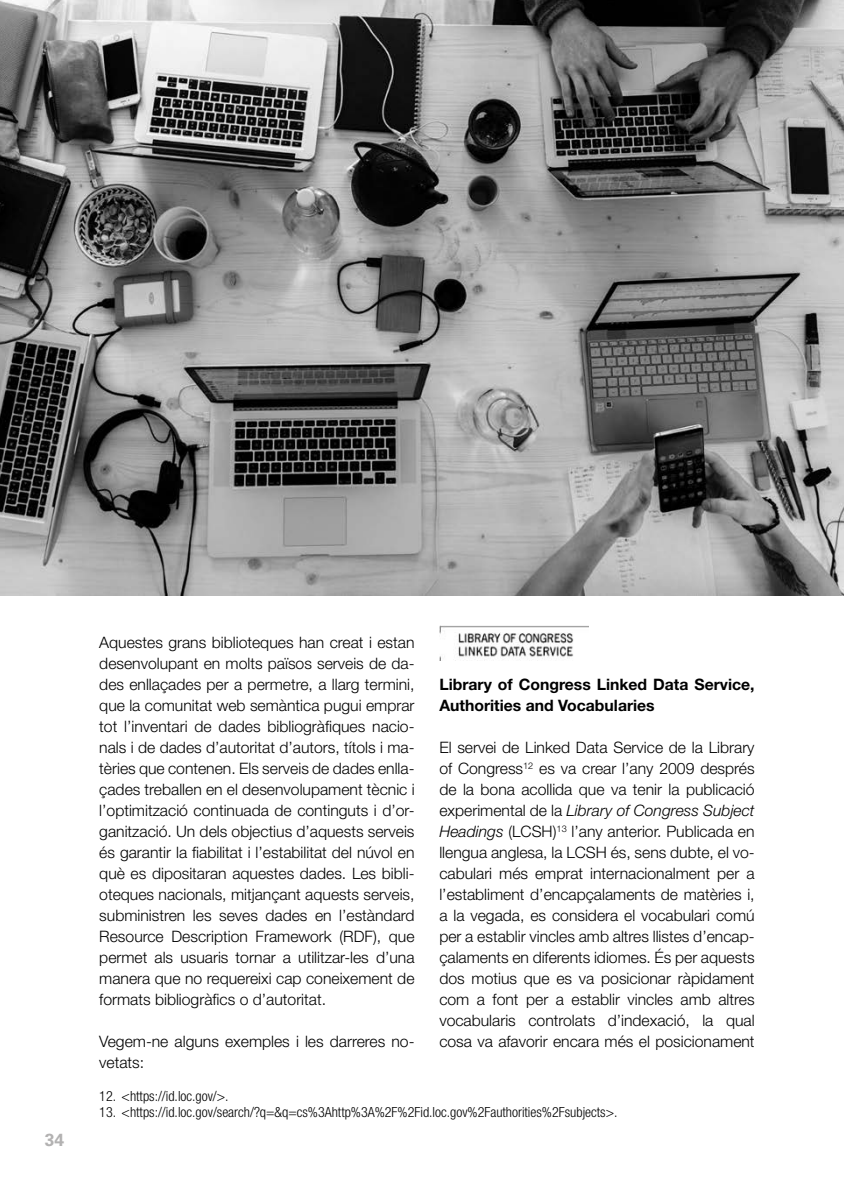
<style>
.page{position:relative;width:844px;height:1191px;background:#fff}
.page>*{position:absolute;margin:0;border:0;box-sizing:border-box;transform-origin:0 0}
.t1{font:700 17.5px "Univers LT Std";color:#b3b2b2}
.t2{font:300 15.75px/21px "Helvetica Neue LT Std";color:#000;text-align:justify}
.t3{font:700 15.75px/21px "Helvetica Neue LT Std";color:#000}
.t4{font:300 condensed 14px "Helvetica Neue LT Std";color:#000}
.s1{font-style:italic}
</style>
<div class="page">
<img style="left:0;top:0;width:843px;height:595px">
<img style="left:439px;top:626px;width:149px;height:34px">
<p class="t1" style="left:45px;top:1129px;width:21px">34</p>
<p class="t2" style="left:99px;top:631px;width:317px">Aquestes grans biblioteques han creat i estan desenvolupant en molts països serveis de da&shy;des enllaçades per a permetre, a llarg termini, que la comunitat web semàntica pugui emprar tot l’inventari de dades bibliogràfiques nacio&shy;nals i de dades d’autoritat d’autors, títols i ma&shy;tèries que contenen. Els serveis de dades enlla&shy;çades treballen en el desenvolupament tècnic i l’optimització continuada de continguts i d’or&shy;ganització. Un dels objectius d’aquests serveis és garantir la fiabilitat i l’estabilitat del núvol en què es dipositaran aquestes dades. Les bibli&shy;oteques nacionals, mitjançant aquests serveis, subministren les seves dades en l’estàndard Resource Description Framework (RDF), que permet als usuaris tornar a utilitzar-les d’una manera que no requereixi cap coneixement de formats bibliogràfics o d’autoritat.</p>
<p class="t2" style="left:99px;top:1030px;width:316px">Vegem-ne alguns exemples i les darreres no&shy;vetats:</p>
<p class="t3" style="left:439px;top:673px;width:317px">Library of Congress Linked Data Service,<br>Authorities and Vocabularies</p>
<p class="t2" style="left:439px;top:736px;width:317px">El servei de Linked Data Service de la Library of Congress<sup>12</sup> es va crear l’any 2009 després de la bona acollida que va tenir la publicació experimental de la <span class="s1">Library of Congress Subject Headings</span> (LCSH)<sup>13</sup> l’any anterior. Publicada en llengua anglesa, la LCSH és, sens dubte, el vo&shy;cabulari més emprat internacionalment per a l’establiment d’encapçalaments de matèries i, a la vegada, es considera el vocabulari comú per a establir vincles amb altres llistes d’encap&shy;çalaments en diferents idiomes. És per aquests dos motius que es va posicionar ràpidament com a font per a establir vincles amb altres vocabularis controlats d’indexació, la qual cosa va afavorir encara més el posicionament</p>
<p class="t4" style="left:99px;top:1087px;width:131px">12. &lt;https://id.loc.gov/&gt;.</p>
<p class="t4" style="left:99px;top:1103px;width:519px">13. &lt;https://id.loc.gov/search/?q=&amp;q=cs%3Ahttp%3A%2F%2Fid.loc.gov%2Fauthorities%2Fsubjects&gt;.</p>
</div>
